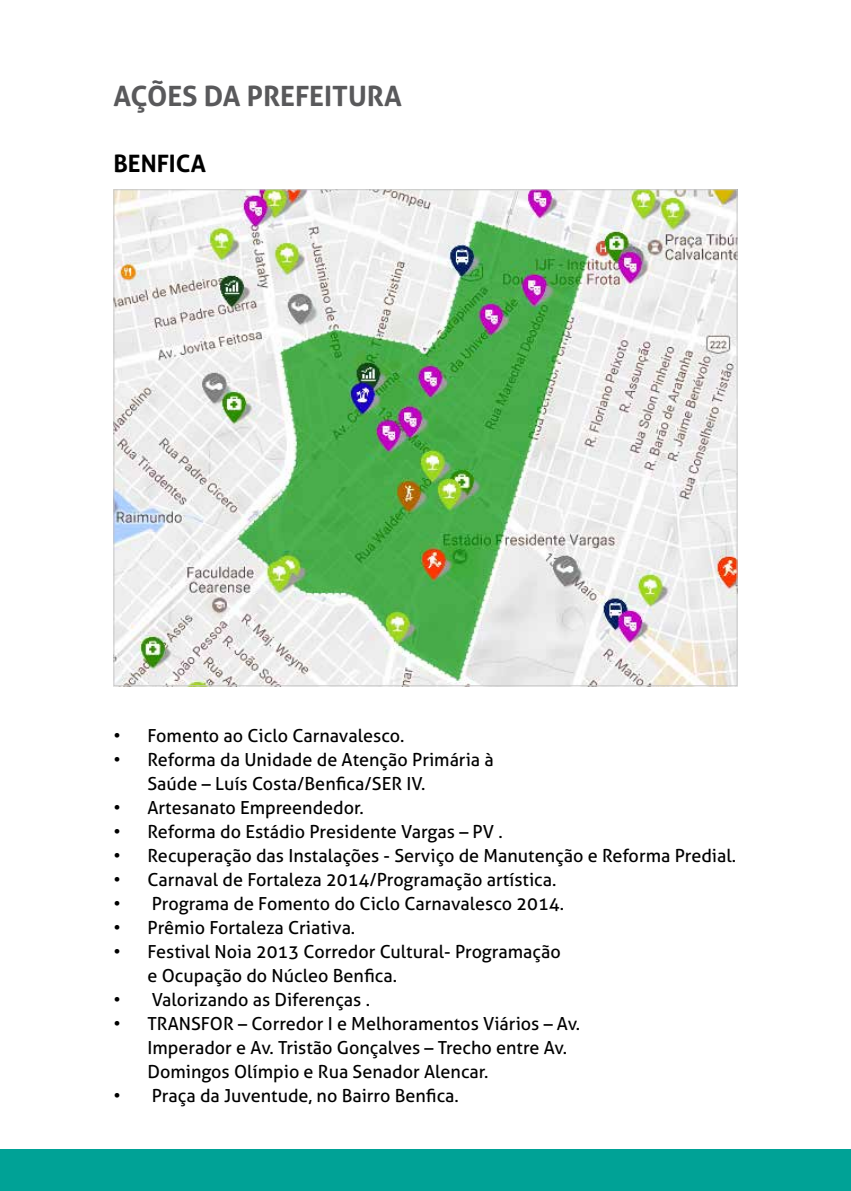
<style>
.page{position:relative;width:851px;height:1191px;background:#fff}
.page>*{position:absolute;margin:0;border:0;box-sizing:border-box;transform-origin:0 0}
.t1{font:700 28px "Aller";color:#59595b}
.t2{font:700 24px "Aller";color:#000}
.t3{font:18px/24px "Aller";color:#000}
</style>
<div class="page">
<div style="left:0;top:1149px;width:850px;height:42px;background:#00a296"></div>
<img style="left:115px;top:191px;width:620px;height:493px">
<h1 class="t1" style="left:113px;top:78px;width:290px">AÇÕES DA PREFEITURA</h1>
<h2 class="t2" style="left:113px;top:149px;width:94px">BENFICA</h2>
<p class="t3" style="left:113px;top:724px;width:292px">• Fomento ao Ciclo Carnavalesco.</p>
<p class="t3" style="left:147px;top:748px;width:348px;text-indent:-34px">• Reforma da Unidade de Atenção Primária à<br>Saúde – Luís Costa/Benfica/SER IV.</p>
<p class="t3" style="left:113px;top:796px;width:252px">• Artesanato Empreendedor.</p>
<p class="t3" style="left:113px;top:820px;width:391px">• Reforma do Estádio Presidente Vargas – PV .</p>
<p class="t3" style="left:113px;top:844px;width:624px">• Recuperação das Instalações - Serviço de Manutenção e Reforma Predial.</p>
<p class="t3" style="left:113px;top:868px;width:444px">• Carnaval de Fortaleza 2014/Programação artística.</p>
<p class="t3" style="left:113px;top:892px;width:452px">• Programa de Fomento do Ciclo Carnavalesco 2014.</p>
<p class="t3" style="left:113px;top:916px;width:243px">• Prêmio Fortaleza Criativa.</p>
<p class="t3" style="left:147px;top:940px;width:414px;text-indent:-34px">• Festival Noia 2013 Corredor Cultural- Programação e Ocupação do Núcleo Benfica.</p>
<p class="t3" style="left:113px;top:988px;width:258px">• Valorizando as Diferenças .</p>
<p class="t3" style="left:147px;top:1012px;width:434px;text-indent:-34px">• TRANSFOR – Corredor I e Melhoramentos Viários – Av.<br>Imperador e Av. Tristão Gonçalves – Trecho entre Av.<br>Domingos Olímpio e Rua Senador Alencar.</p>
<p class="t3" style="left:113px;top:1084px;width:347px">• Praça da Juventude, no Bairro Benfica.</p>
</div>
